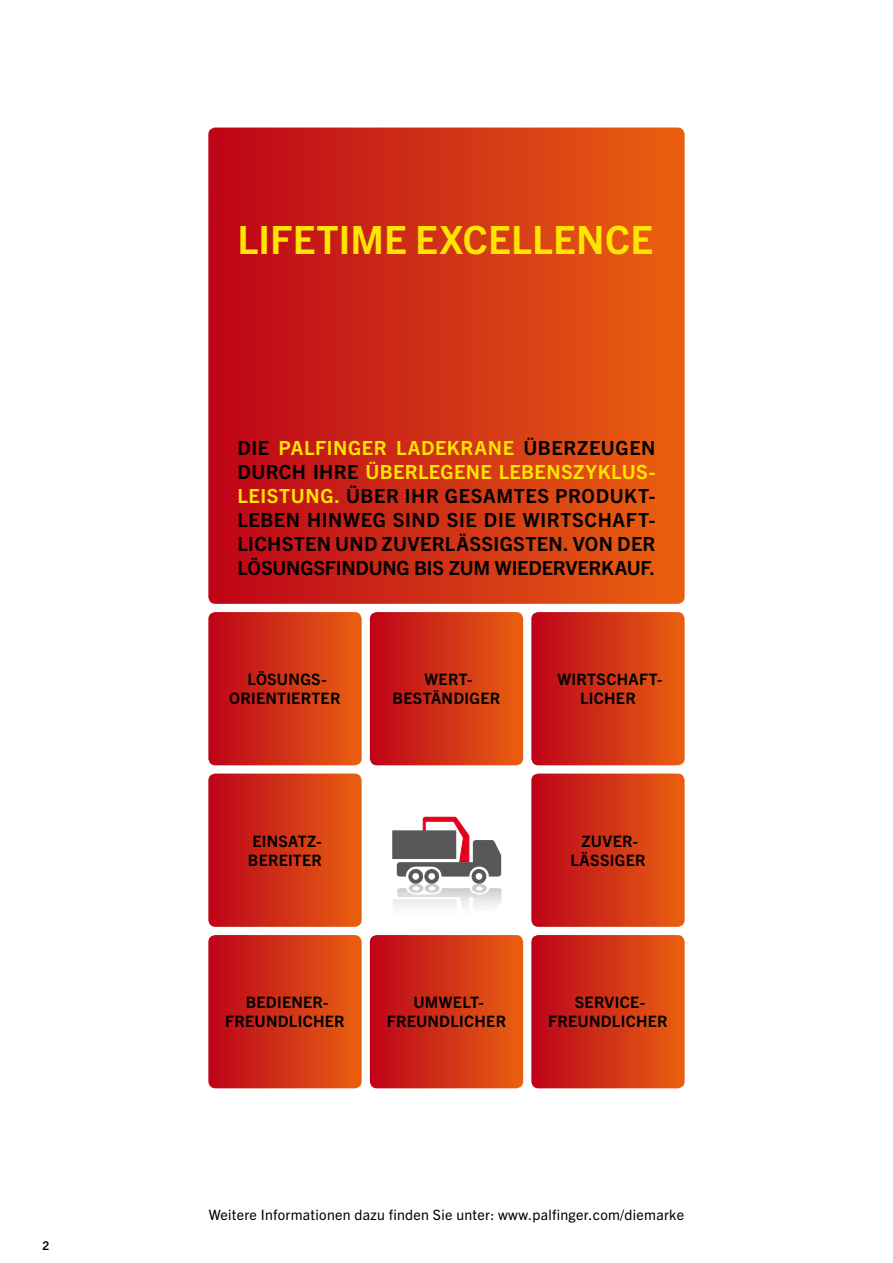
<style>
.page{position:relative;width:893px;height:1263px;background:#fff}
.page>*{position:absolute;margin:0;border:0;box-sizing:border-box;transform-origin:0 0}
.t1{font:700 39px "Trade Gothic Next LT Pro";letter-spacing:.005em;color:#ffe500}
.t2{font:700 19.5px/24px "Trade Gothic Next LT Pro";letter-spacing:-.005em;color:#000;text-align:justify}
.t3{font:700 19.5px "Trade Gothic Next LT Pro";letter-spacing:.03em;color:#ffe500}
.t4{font:700 15.75px/18.9px "Trade Gothic Next LT Pro";letter-spacing:.015em;color:#000;text-align:center}
.t5{font:14.25px "Trade Gothic Next LT Pro";letter-spacing:.02em;color:#000}
.t6{font:700 12px "Trade Gothic Next LT Pro";color:#000}
.s1{color:#ffe500}
.s2{color:#000}
</style>
<div class="page">
<div style="left:370px;top:935px;width:153px;height:153px;background:linear-gradient(to right,#bc041a,#e86011);border-radius:7px"></div>
<div style="left:370px;top:612px;width:153px;height:153px;background:linear-gradient(to right,#bc041a,#e86011);border-radius:7px"></div>
<div style="left:531px;top:773px;width:154px;height:154px;background:linear-gradient(to right,#bc041a,#e86011);border-radius:7px"></div>
<div style="left:531px;top:935px;width:154px;height:153px;background:linear-gradient(to right,#bc041a,#e86011);border-radius:7px"></div>
<div style="left:531px;top:612px;width:154px;height:153px;background:linear-gradient(to right,#bc041a,#e86011);border-radius:7px"></div>
<div style="left:208px;top:773px;width:154px;height:154px;background:linear-gradient(to right,#bc041a,#e86011);border-radius:7px"></div>
<div style="left:208px;top:935px;width:154px;height:153px;background:linear-gradient(to right,#bc041a,#e86011);border-radius:7px"></div>
<div style="left:208px;top:612px;width:154px;height:153px;background:linear-gradient(to right,#bc041a,#e86011);border-radius:7px"></div>
<svg style="left:392px;top:817px;width:110px;height:90px"></svg>
<svg style="left:208px;top:128px;width:477px;height:476px;background:#d23216"></svg>
<p class="t6" style="left:43px;top:1237px;width:8px">2</p>
<h1 class="t1" style="left:237px;top:213px;width:417px">LIFETIME EXCELLENCE</h1>
<p class="t2" style="left:237px;top:435px;width:419px;text-indent:136px"><span class="s1">R LADEKRANE</span> ÜBERZEUGEN DURCH IHRE <span class="s1">ÜBERLEGENE LEBENSZYKLUS-LEISTUNG.</span> ÜBER IHR GESAMTES PRODUKT-LEBEN HINWEG SIND SIE DIE WIRTSCHAFT-LICHSTEN UND ZUVERLÄSSIGSTEN. VON DER LÖSUNGSFINDUNG BIS ZUM WIEDERVERKAUF.</p>
<p class="t3" style="left:238px;top:434px;width:90px"><span class="s2">DIE</span> PALFINGE</p>
<p class="t4" style="left:229px;top:669px;width:111px">LÖSUNGS-<br>ORIENTIERTER</p>
<p class="t4" style="left:557px;top:669px;width:107px">WIRTSCHAFT-<br>LICHER</p>
<p class="t4" style="left:393px;top:669px;width:107px">WERT-<br>BESTÄNDIGER</p>
<p class="t4" style="left:248px;top:830px;width:75px;text-align:left">EINSATZ-<br>BEREITER</p>
<p class="t4" style="left:570px;top:830px;width:75px">ZUVER-<br>LÄSSIGER</p>
<p class="t4" style="left:225px;top:992px;width:119px">BEDIENER-<br>FREUNDLICHER</p>
<p class="t4" style="left:548px;top:992px;width:119px">SERVICE-<br>FREUNDLICHER</p>
<p class="t4" style="left:387px;top:992px;width:119px">UMWELT-<br>FREUNDLICHER</p>
<p class="t5" style="left:209px;top:1205px;width:477px">Weitere Informationen dazu finden Sie unter: www.palfinger.com/diemarke</p>
</div>
